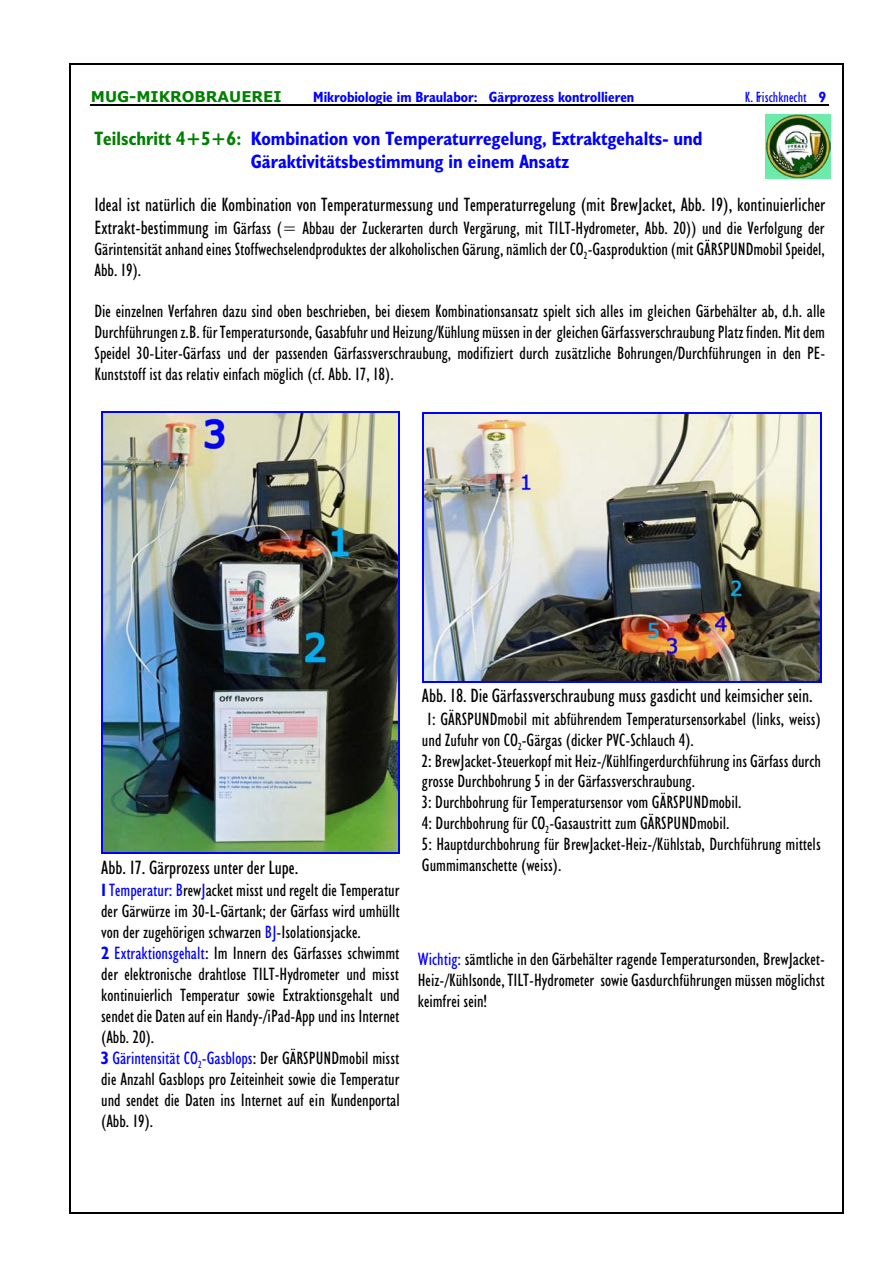
<style>
.page{position:relative;width:893px;height:1263px;background:#fff}
.page>*{position:absolute;margin:0;border:0;box-sizing:border-box;transform-origin:0 0}
.t1{font:condensed 19.5px "Humanist 521 BT";color:#000}
.t2{font:700 condensed 19.5px/23.2px "Humanist 521 BT";color:#00f}
.t3{font:condensed 18px/21px "Humanist 521 BT";color:#000;text-align:justify}
.t4{font:700 condensed 15px "Humanist 521 BT";color:#00f}
.t5{font:700 15px "Verdana";color:#008000}
.t6{font:condensed 15px "Humanist 521 BT";color:#00f}
.s1{font-weight:700}
.s2{color:#008000}
.s3{font-size:19.5px}
.s4{font-weight:700;color:#00f}
.s5{color:#00f}
</style>
<div class="page">
<hr style="left:69px;top:64px;width:2px;height:1149px;background:#000">
<hr style="left:842px;top:64px;width:2px;height:1149px;background:#000">
<hr style="left:69px;top:64px;width:774px;height:1px;background:#000">
<hr style="left:69px;top:1212px;width:774px;height:2px;background:#000">
<hr style="left:90px;top:105px;width:739px;height:1px;background:#000">
<img style="left:103px;top:413px;width:295px;height:439px">
<hr style="left:101px;top:412px;width:1px;height:442px;background:#00f">
<hr style="left:398px;top:412px;width:2px;height:442px;background:#00f">
<hr style="left:101px;top:412px;width:298px;height:1px;background:#00f">
<hr style="left:101px;top:852px;width:298px;height:2px;background:#00f">
<img style="left:423px;top:414px;width:397px;height:267px">
<hr style="left:422px;top:413px;width:1px;height:269px;background:#00f">
<hr style="left:820px;top:413px;width:1px;height:269px;background:#00f">
<hr style="left:422px;top:413px;width:399px;height:1px;background:#00f">
<hr style="left:422px;top:681px;width:399px;height:1px;background:#00f">
<img style="left:765px;top:115px;width:65px;height:64px">
<p class="t5" style="left:91px;top:90px;width:192px">MUG-MIKROBRAUEREI</p>
<p class="t4" style="left:313px;top:90px;width:323px">Mikrobiologie im Braulabor: Gärprozess kontrollieren</p>
<p class="t6" style="left:745px;top:90px;width:83px">K. Frischknecht <span class="s1">9</span></p>
<p class="t2" style="left:251px;top:128px;width:453px;text-indent:-156px"><span class="s2">Teilschritt 4+5+6:</span> Kombination von Temperaturregelung, Extraktgehalts- und<br>Gäraktivitätsbestimmung in einem Ansatz</p>
<p class="t1" style="left:94px;top:197px;width:732px">Ideal ist natürlich die Kombination von Temperaturmessung und Temperaturregelung (mit BrewJacket, Abb. 19), kontinuierlicher</p>
<p class="t3" style="left:94px;top:219px;width:732px"><span class="s3">Extrakt-bestimmung</span> im Gärfass (= Abbau der Zuckerarten durch Vergärung, mit TILT-Hydrometer, Abb. 20)) und die Verfolgung der Gärintensität anhand eines Stoffwechselendproduktes der alkoholischen Gärung, nämlich der CO<sub>2</sub>-Gasproduktion (mit GÄRSPUNDmobil Speidel, Abb. 19).</p>
<p class="t3" style="left:94px;top:302px;width:732px">Die einzelnen Verfahren dazu sind oben beschrieben, bei diesem Kombinationsansatz spielt sich alles im gleichen Gärbehälter ab, d.h. alle Durchführungen z.B. für Temperatursonde, Gasabfuhr und Heizung/Kühlung müssen in der gleichen Gärfassverschraubung Platz finden. Mit dem Speidel 30-Liter-Gärfass und der passenden Gärfassverschraubung, modifiziert durch zusätzliche Bohrungen/Durchführungen in den PE-Kunststoff ist das relativ einfach möglich (cf. Abb. 17, 18).</p>
<p class="t1" style="left:101px;top:859px;width:199px">Abb. 17. Gärprozess unter der Lupe.</p>
<p class="t3" style="left:101px;top:880px;width:300px;text-align:left"><span class="s4">1</span> <span class="s5">Temperatur: B</span>rew<span class="s5">J</span>acket misst und regelt die Temperatur der Gärwürze im 30-L-Gärtank; der Gärfass wird umhüllt von der zugehörigen schwarzen <span class="s5">BJ</span>-Isolationsjacke.<br><span class="s4">2</span> <span class="s5">Extraktionsgehalt</span>: Im Innern des Gärfasses schwimmt der elektronische drahtlose TILT-Hydrometer und misst kontinuierlich Temperatur sowie Extraktionsgehalt und sendet die Daten auf ein Handy-/iPad-App und ins Internet (Abb. 20).<br><span class="s4">3</span> <span class="s5">Gärintensität CO</span><sub>2</sub><span class="s5">-Gasblops</span>: Der GÄRSPUNDmobil misst die Anzahl Gasblops pro Zeiteinheit sowie die Temperatur und sendet die Daten ins Internet auf ein Kundenportal (Abb. 19).</p>
<p class="t1" style="left:422px;top:687px;width:392px">Abb. 18. Die Gärfassverschraubung muss gasdicht und keimsicher sein.</p>
<p class="t3" style="left:422px;top:709px;width:401px;text-align:left">1: GÄRSPUNDmobil mit abführendem Temperatursensorkabel (links, weiss) und Zufuhr von CO<sub>2</sub>-Gärgas (dicker PVC-Schlauch 4).<br>2: BrewJacket-Steuerkopf mit Heiz-/Kühlfingerdurchführung ins Gärfass durch grosse Durchbohrung 5 in der Gärfassverschraubung.<br>3: Durchbohrung für Temperatursensor vom GÄRSPUNDmobil.<br>4: Durchbohrung für CO<sub>2</sub>-Gasaustritt zum GÄRSPUNDmobil.<br>5: Hauptdurchbohrung für BrewJacket-Heiz-/Kühlstab, Durchführung mittels Gummimanschette (weiss).</p>
<p class="t3" style="left:418px;top:950px;width:409px"><span class="s5">Wichtig:</span> sämtliche in den Gärbehälter ragende Temperatursonden, BrewJacket-Heiz-/Kühlsonde, TILT-Hydrometer sowie Gasdurchführungen müssen möglichst keimfrei sein!</p>
</div>
